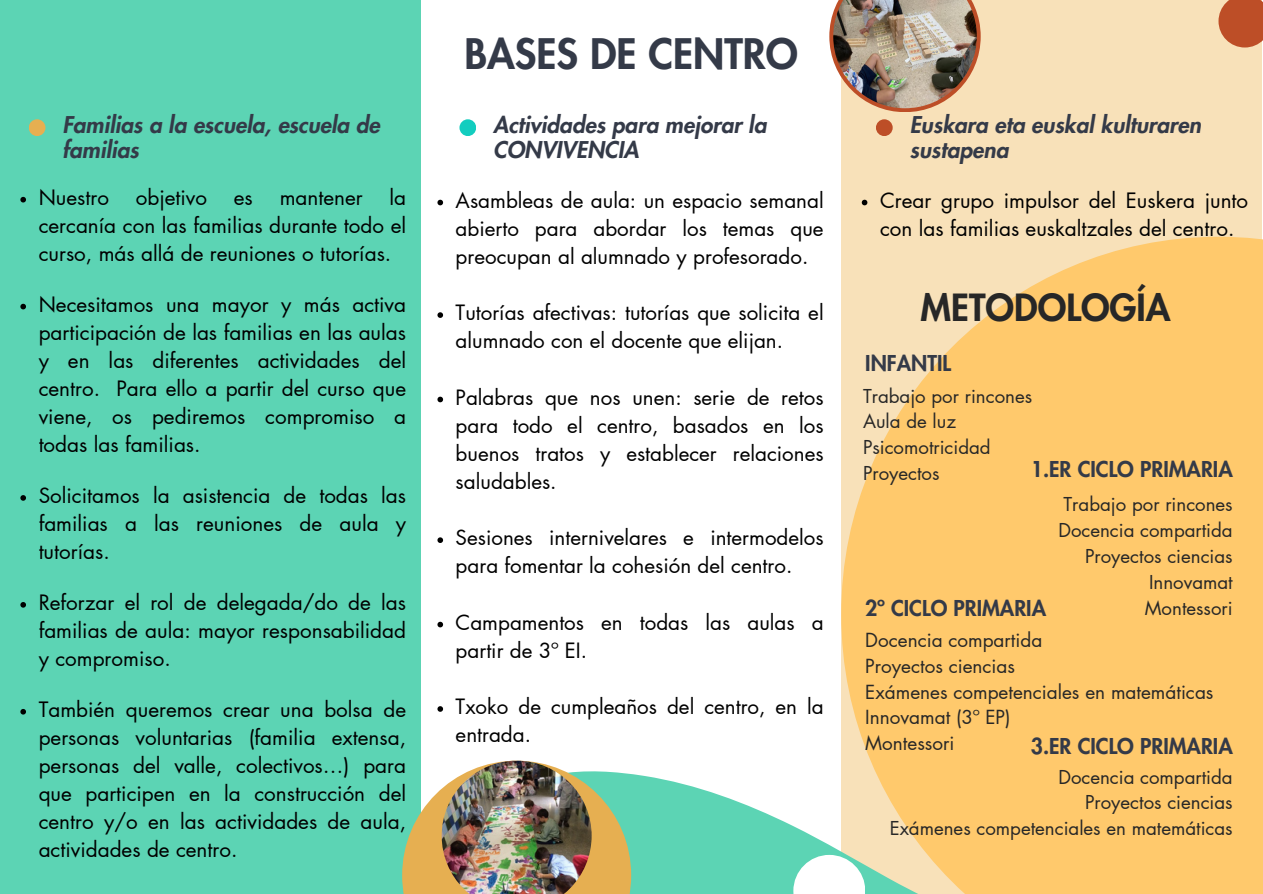
<style>
.page{position:relative;width:1263px;height:894px;background:#fff}
.page>*{position:absolute;margin:0;border:0;box-sizing:border-box;transform-origin:0 0}
.t1{font:800 41.1px "Futura LT Pro";color:#343a48}
.t2{font:800 36.6px "Futura LT Pro";color:#272727}
.t3{font:italic 800 22.65px/24.8px "Futura LT Pro";color:#343a48}
.t4{font:800 21.3px "Futura LT Pro";color:#343a48}
.t5{font:20.7px/28px "Futura LT Pro";color:#000;text-align:justify}
.t6{font:20.55px/28px "Futura LT Pro";color:#000}
.t7{font:18.9px "Futura LT Pro";color:#272727}
.t8{font:18.75px "Futura LT Pro";color:#272727}
</style>
<div class="page">
<div style="left:841px;top:0;width:421px;height:893px;background:#f8e1b9"></div>
<svg style="left:845px;top:237px;width:418px;height:320px;fill:#ffc96c"></svg>
<svg style="left:438px;top:557px;width:825px;height:336px;fill:#ffc96c"></svg>
<div style="left:0;top:0;width:421px;height:893px;background:#5cd4b4"></div>
<svg style="left:437px;top:200px;width:6px;height:5px"></svg>
<svg style="left:437px;top:312px;width:6px;height:6px"></svg>
<svg style="left:437px;top:396px;width:6px;height:6px"></svg>
<svg style="left:437px;top:537px;width:6px;height:6px"></svg>
<svg style="left:437px;top:621px;width:6px;height:6px"></svg>
<svg style="left:437px;top:706px;width:6px;height:5px"></svg>
<svg style="left:20px;top:197px;width:6px;height:5px"></svg>
<svg style="left:20px;top:304px;width:6px;height:5px"></svg>
<svg style="left:20px;top:495px;width:6px;height:5px"></svg>
<svg style="left:20px;top:602px;width:6px;height:5px"></svg>
<svg style="left:20px;top:709px;width:6px;height:5px"></svg>
<svg style="left:862px;top:200px;width:5px;height:5px"></svg>
<svg style="left:793px;top:854px;width:72px;height:39px"></svg>
<svg style="left:1218px;top:0;width:45px;height:47px;background:#c46039"></svg>
<svg style="left:402px;top:760px;width:229px;height:133px;fill:#e6af51"></svg>
<img style="left:442px;top:760px;width:150px;height:133px">
<svg style="left:829px;top:13px;width:152px;height:99px"></svg>
<img style="left:833px;top:0;width:144px;height:108px">
<div style="left:459px;top:119px;width:17px;height:17px;background:#13cdbf;border-radius:50%"></div>
<div style="left:29px;top:119px;width:16px;height:17px;background:#e6af51;border-radius:50%"></div>
<div style="left:876px;top:119px;width:17px;height:17px;background:#bd4e27;border-radius:50%"></div>
<p class="t1" style="left:464px;top:35px;width:335px">BASES DE CENTRO</p>
<p class="t3" style="left:62px;top:113px;width:319px">Familias a la escuela, escuela de familias</p>
<p class="t3" style="left:910px;top:113px;width:292px">Euskara eta euskal kulturaren sustapena</p>
<p class="t3" style="left:493px;top:113px;width:275px">Actividades para mejorar la<br>CONVIVENCIA</p>
<p class="t5" style="left:39px;top:184px;width:369px;text-indent:351px">la cercanía con las familias durante todo el curso, más allá de reuniones o tutorías.</p>
<p class="t5" style="left:39px;top:291px;width:369px">Necesitamos una mayor y más activa participación de las familias en las aulas y en las diferentes actividades del centro. Para ello a partir del curso que viene, os pediremos compromiso a todas las familias.</p>
<p class="t5" style="left:39px;top:482px;width:369px">Solicitamos la asistencia de todas las familias a las reuniones de aula y tutorías.</p>
<p class="t5" style="left:39px;top:589px;width:369px">Reforzar el rol de delegada/do de las familias de aula: mayor responsabilidad y compromiso.</p>
<p class="t5" style="left:39px;top:695px;width:369px">También queremos crear una bolsa de personas voluntarias (familia extensa, personas del valle, colectivos…) para que participen en la construcción del centro y/o en las actividades de aula, actividades de centro.</p>
<p class="t5" style="left:39px;top:184px;width:72px">Nuestro</p>
<p class="t5" style="left:136px;top:184px;width:73px">objetivo</p>
<p class="t5" style="left:234px;top:184px;width:20px">es</p>
<p class="t5" style="left:280px;top:184px;width:85px">mantener</p>
<p class="t6" style="left:456px;top:187px;width:369px;text-align:justify">Asambleas de aula: un espacio semanal abierto para abordar los temas que preocupan al alumnado y profesorado.</p>
<p class="t6" style="left:456px;top:299px;width:370px">Tutorías afectivas: tutorías que solicita el alumnado con el docente que elijan.</p>
<p class="t6" style="left:456px;top:384px;width:370px;text-align:justify">Palabras que nos unen: serie de retos para todo el centro, basados en los buenos tratos y establecer relaciones saludables.</p>
<p class="t6" style="left:456px;top:524px;width:369px">Sesiones internivelares e intermodelos para fomentar la cohesión del centro.</p>
<p class="t6" style="left:456px;top:608px;width:369px">Campamentos en todas las aulas a partir de 3º EI.</p>
<p class="t6" style="left:456px;top:693px;width:369px">Txoko de cumpleaños del centro, en la entrada.</p>
<p class="t5" style="left:880px;top:187px;width:370px">Crear grupo impulsor del Euskera junto con las familias euskaltzales del centro.</p>
<p class="t2" style="left:921px;top:290px;width:252px">METODOLOGÍA</p>
<p class="t4" style="left:865px;top:353px;width:87px">INFANTIL</p>
<p class="t8" style="left:863px;top:387px;width:171px">Trabajo por rincones</p>
<p class="t8" style="left:863px;top:413px;width:95px">Aula de luz</p>
<p class="t8" style="left:863px;top:439px;width:129px">Psicomotricidad</p>
<p class="t8" style="left:863px;top:464px;width:78px">Proyectos</p>
<p class="t4" style="left:1031px;top:459px;width:204px">1.ER CICLO PRIMARIA</p>
<p class="t8" style="left:1063px;top:495px;width:171px">Trabajo por rincones</p>
<p class="t8" style="left:1058px;top:521px;width:176px">Docencia compartida</p>
<p class="t8" style="left:1085px;top:547px;width:149px">Proyectos ciencias</p>
<p class="t8" style="left:1149px;top:573px;width:85px">Innovamat</p>
<p class="t4" style="left:865px;top:598px;width:182px">2º CICLO PRIMARIA</p>
<p class="t8" style="left:1145px;top:599px;width:89px">Montessori</p>
<p class="t7" style="left:865px;top:631px;width:179px">Docencia compartida</p>
<p class="t7" style="left:865px;top:657px;width:151px">Proyectos ciencias</p>
<p class="t7" style="left:865px;top:682px;width:350px">Exámenes competenciales en matemáticas</p>
<p class="t7" style="left:865px;top:708px;width:147px">Innovamat (3º EP)</p>
<p class="t7" style="left:865px;top:734px;width:91px">Montessori</p>
<p class="t4" style="left:1031px;top:736px;width:204px">3.ER CICLO PRIMARIA</p>
<p class="t8" style="left:1058px;top:767px;width:176px">Docencia compartida</p>
<p class="t8" style="left:1085px;top:793px;width:149px">Proyectos ciencias</p>
<p class="t8" style="left:890px;top:819px;width:345px">Exámenes competenciales en matemáticas</p>
</div>
